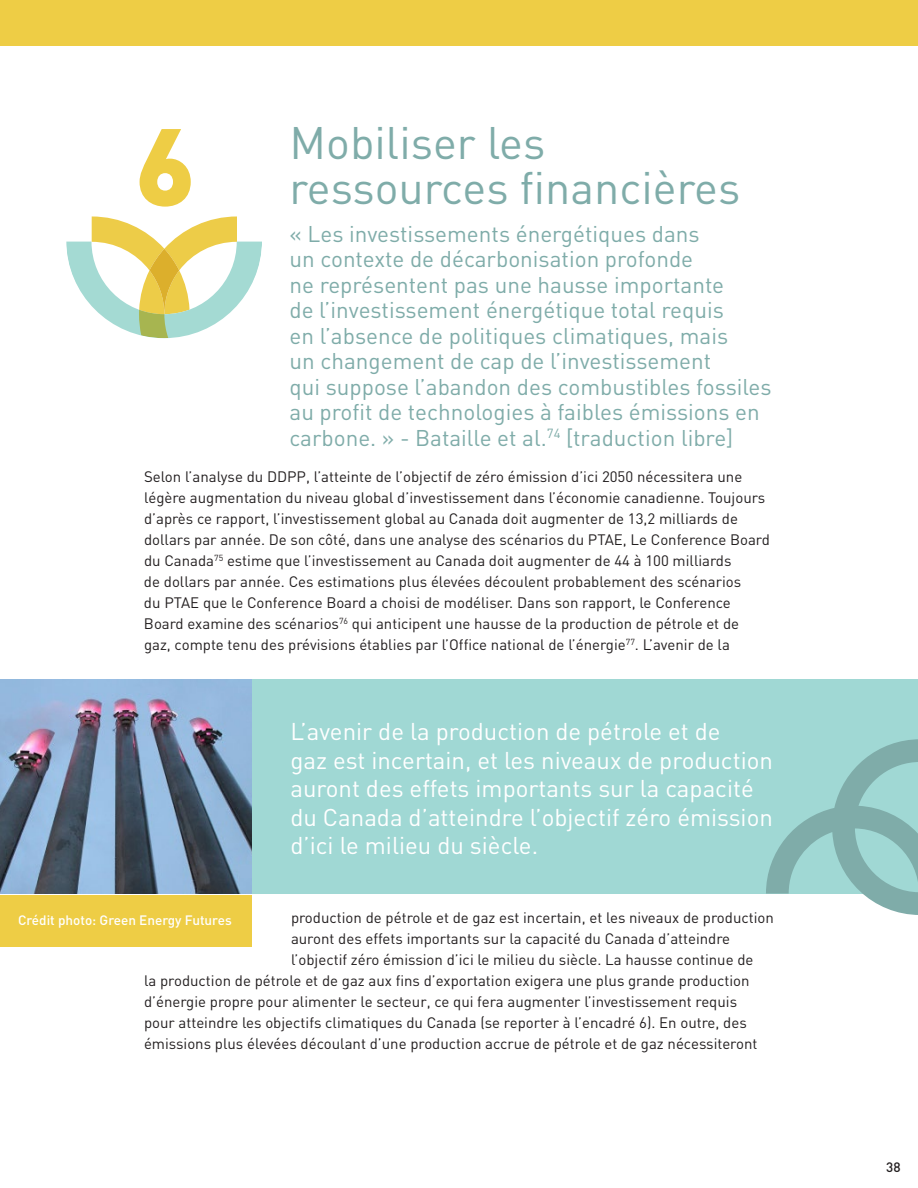
<style>
.page{position:relative;width:918px;height:1188px;background:#fff}
.page>*{position:absolute;margin:0;border:0;box-sizing:border-box;transform-origin:0 0}
.t1{font:900 108px "DIN";color:#eecd45}
.t2{font:45px/45px "DIN";color:#7faca9}
.t3{font:24px/28.5px "DIN";color:#fff}
.t4{font:22.5px/25.5px "DIN";color:#7faca9}
.t5{font:15px/21px "DIN";color:#231f20}
.t6{font:500 13.5px "DIN";color:#fff}
.t7{font:500 13.5px "DIN";color:#231f20}
</style>
<div class="page">
<svg style="left:66px;top:216px;width:196px;height:122px"></svg>
<div style="left:0;top:0;width:918px;height:45px;background:#eecd45"></div>
<div style="left:248px;top:680px;width:670px;height:214px;background:#a0d8d4"></div>
<img style="left:0;top:680px;width:251px;height:214px">
<svg style="left:766px;top:739px;width:152px;height:176px"></svg>
<div style="left:0;top:895px;width:251px;height:51px;background:#eecd45"></div>
<h2 class="t2" style="left:290px;top:124px;width:452px">Mobiliser les ressources financières</h2>
<p class="t4" style="left:290px;top:223px;width:484px">« Les investissements énergétiques dans<br>un contexte de décarbonisation profonde<br>ne représentent pas une hausse importante<br>de l’investissement énergétique total requis<br>en l’absence de politiques climatiques, mais<br>un changement de cap de l’investissement<br>qui suppose l’abandon des combustibles fossiles au profit de technologies à faibles émissions en carbone. » - Bataille et al.<sup>74</sup> [traduction libre]</p>
<p class="t5" style="left:144px;top:467px;width:627px">Selon l’analyse du DDPP, l’atteinte de l’objectif de zéro émission d’ici 2050 nécessitera une légère augmentation du niveau global d’investissement dans l’économie canadienne. Toujours d’après ce rapport, l’investissement global au Canada doit augmenter de 13,2 milliards de dollars par année. De son côté, dans une analyse des scénarios du PTAE, Le Conference Board du Canada<sup>75</sup> estime que l’investissement au Canada doit augmenter de 44 à 100 milliards<br>de dollars par année. Ces estimations plus élevées découlent probablement des scénarios<br>du PTAE que le Conference Board a choisi de modéliser. Dans son rapport, le Conference Board examine des scénarios<sup>76</sup> qui anticipent une hausse de la production de pétrole et de<br>gaz, compte tenu des prévisions établies par l’Office national de l’énergie<sup>77</sup>. L’avenir de la</p>
<h1 class="t1" style="left:135px;top:106px;width:62px">6</h1>
<h3 class="t3" style="left:290px;top:719px;width:484px">L’avenir de la production de pétrole et de<br>gaz est incertain, et les niveaux de production auront des effets importants sur la capacité du Canada d’atteindre l’objectif zéro émission d’ici le milieu du siècle.</h3>
<p class="t5" style="left:291px;top:908px;width:484px">production de pétrole et de gaz est incertain, et les niveaux de production</p>
<p class="t5" style="left:291px;top:929px;width:441px">auront des effets importants sur la capacité du Canada d’atteindre</p>
<p class="t5" style="left:291px;top:950px;width:464px">l’objectif zéro émission d’ici le milieu du siècle. La hausse continue de</p>
<p class="t5" style="left:144px;top:971px;width:607px">la production de pétrole et de gaz aux fins d’exportation exigera une plus grande production</p>
<p class="t5" style="left:144px;top:992px;width:595px">d’énergie propre pour alimenter le secteur, ce qui fera augmenter l’investissement requis</p>
<p class="t5" style="left:144px;top:1013px;width:604px">pour atteindre les objectifs climatiques du Canada (se reporter à l’encadré 6). En outre, des</p>
<p class="t5" style="left:144px;top:1034px;width:615px">émissions plus élevées découlant d’une production accrue de pétrole et de gaz nécessiteront</p>
<p class="t6" style="left:18px;top:914px;width:215px">Crédit photo: Green Energy Futures</p>
<p class="t7" style="left:886px;top:1162px;width:16px">38</p>
</div>
